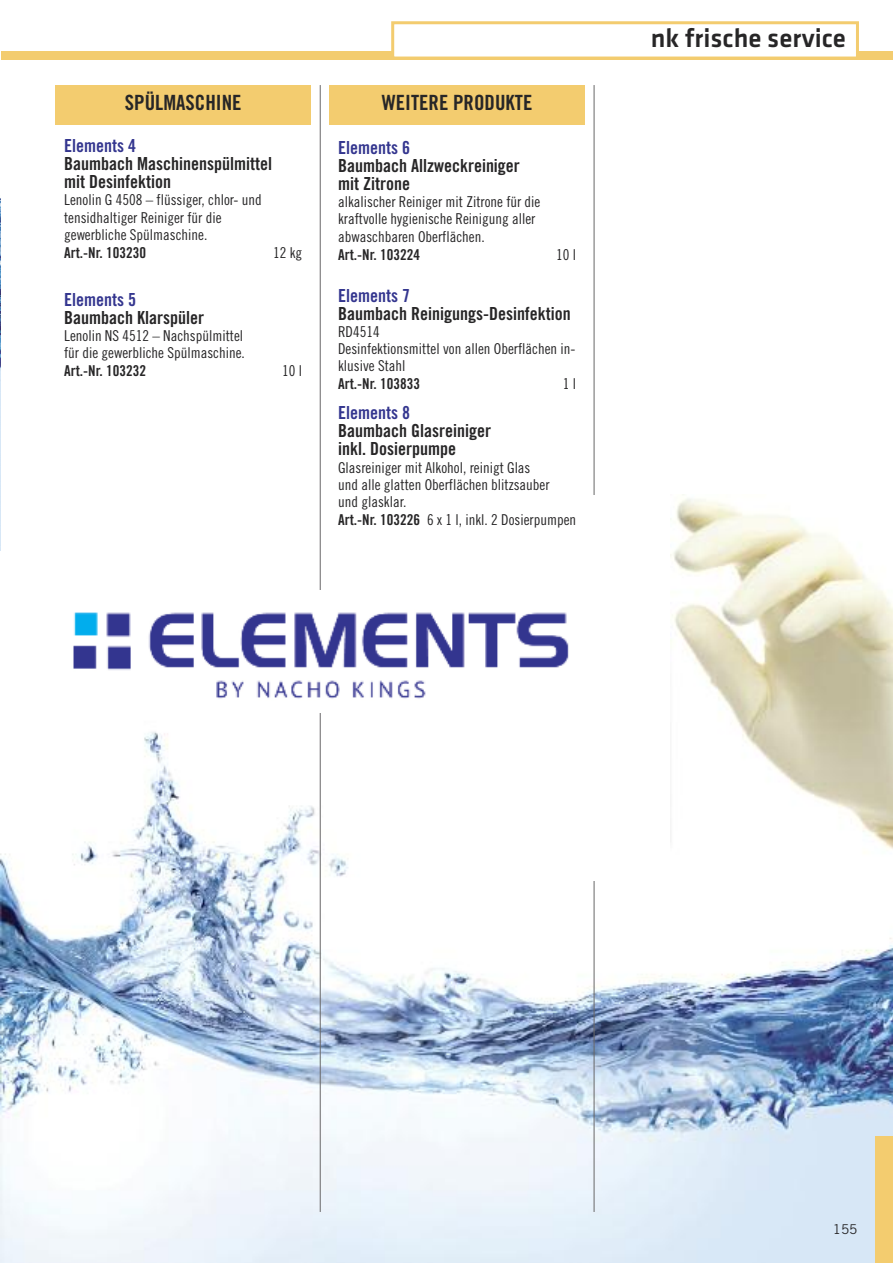
<style>
.page{position:relative;width:893px;height:1263px;background:#fff}
.page>*{position:absolute;margin:0;border:0;box-sizing:border-box;transform-origin:0 0}
.t1{font:500 27px "Klavika";color:#272627}
.t2{font:21px "Trade Gothic Bold Cond Twenty";color:#272627}
.t3{font:18px/18px "Trade Gothic Bold Cond Twenty";color:#272627}
.t4{font:18px "Trade Gothic Bold Cond Twenty";color:#34368f}
.t5{font:15px/17.2px "Trade Gothic Cond Eighteen";color:#272627}
.t6{font:15px "Trade Gothic Bold Cond Twenty";color:#272627}
.t7{font:13.5px "Trade Gothic";color:#272627}
.s1{font-family:"Trade Gothic Bold Cond Twenty"}
</style>
<div class="page">
<img style="left:0;top:713px;width:893px;height:550px">
<div style="left:0;top:51px;width:893px;height:9px;background:#f3cc6f"></div>
<div style="left:394px;top:24px;width:462px;height:33px;background:#fff"></div>
<div style="left:391px;top:21px;width:468px;height:39px;border:3px solid #f3cc6f"></div>
<div style="left:876px;top:1137px;width:17px;height:126px;background:#f3cc6f"></div>
<hr style="left:594px;top:85px;width:1px;height:1127px;background:#686768">
<hr style="left:320px;top:85px;width:1px;height:1127px;background:#686768">
<img style="left:0;top:51px;width:1px;height:499px">
<div style="left:515px;top:495px;width:378px;height:385px;background:#fff"></div>
<img style="left:670px;top:498px;width:223px;height:351px">
<div style="left:56px;top:85px;width:255px;height:39px;background:#f3cc6f"></div>
<div style="left:330px;top:85px;width:255px;height:39px;background:#f3cc6f"></div>
<img style="left:73px;top:591px;width:496px;height:121px">
<h2 class="t2" style="left:125px;top:95px;width:118px">SPÜLMASCHINE</h2>
<h2 class="t2" style="left:382px;top:95px;width:152px">WEITERE PRODUKTE</h2>
<p class="t4" style="left:64px;top:139px;width:73px">Elements 4</p>
<p class="t3" style="left:64px;top:156px;width:209px">Baumbach Maschinenspülmittel mit Desinfektion</p>
<p class="t5" style="left:64px;top:193px;width:199px">Lenolin G 4508 – flüssiger, chlor- und tensidhaltiger Reiniger für die gewerbliche Spülmaschine.</p>
<p class="t6" style="left:64px;top:247px;width:84px">Art.-Nr. 103230</p>
<p class="t5" style="left:273px;top:245px;width:31px">12 kg</p>
<p class="t4" style="left:64px;top:293px;width:73px">Elements 5</p>
<p class="t3" style="left:64px;top:310px;width:141px">Baumbach Klarspüler</p>
<p class="t5" style="left:64px;top:328px;width:182px">Lenolin NS 4512 – Nachspülmittel für die gewerbliche Spülmaschine.</p>
<p class="t6" style="left:64px;top:365px;width:84px">Art.-Nr. 103232</p>
<p class="t5" style="left:282px;top:364px;width:21px">10 l</p>
<p class="t4" style="left:338px;top:141px;width:73px">Elements 6</p>
<p class="t3" style="left:338px;top:158px;width:183px">Baumbach Allzweckreiniger mit Zitrone</p>
<p class="t5" style="left:338px;top:194px;width:204px">alkalischer Reiniger mit Zitrone für die kraftvolle hygienische Reinigung aller abwaschbaren Oberflächen.</p>
<p class="t6" style="left:338px;top:249px;width:84px">Art.-Nr. 103224</p>
<p class="t5" style="left:556px;top:247px;width:21px">10 l</p>
<p class="t4" style="left:338px;top:289px;width:73px">Elements 7</p>
<p class="t3" style="left:338px;top:306px;width:234px">Baumbach Reinigungs-Desinfektion</p>
<p class="t5" style="left:338px;top:324px;width:239px">RD4514<br>Desinfektionsmittel von allen Oberflächen in&shy;klusive Stahl</p>
<p class="t6" style="left:338px;top:378px;width:84px">Art.-Nr. 103833</p>
<p class="t5" style="left:563px;top:377px;width:15px">1l</p>
<p class="t4" style="left:338px;top:406px;width:73px">Elements 8</p>
<p class="t3" style="left:338px;top:423px;width:154px">Baumbach Glasreiniger inkl. Dosierpumpe</p>
<p class="t5" style="left:338px;top:460px;width:240px">Glasreiniger mit Alkohol, reinigt Glas<br>und alle glatten Oberflächen blitzsauber<br>und glasklar.<br><span class="s1">Art.-Nr. 103226</span> 6 x 1 l, inkl. 2 Dosierpumpen</p>
<h1 class="t1" style="left:651px;top:29px;width:197px">nk frische service</h1>
<p class="t7" style="left:833px;top:1224px;width:26px">155</p>
</div>
